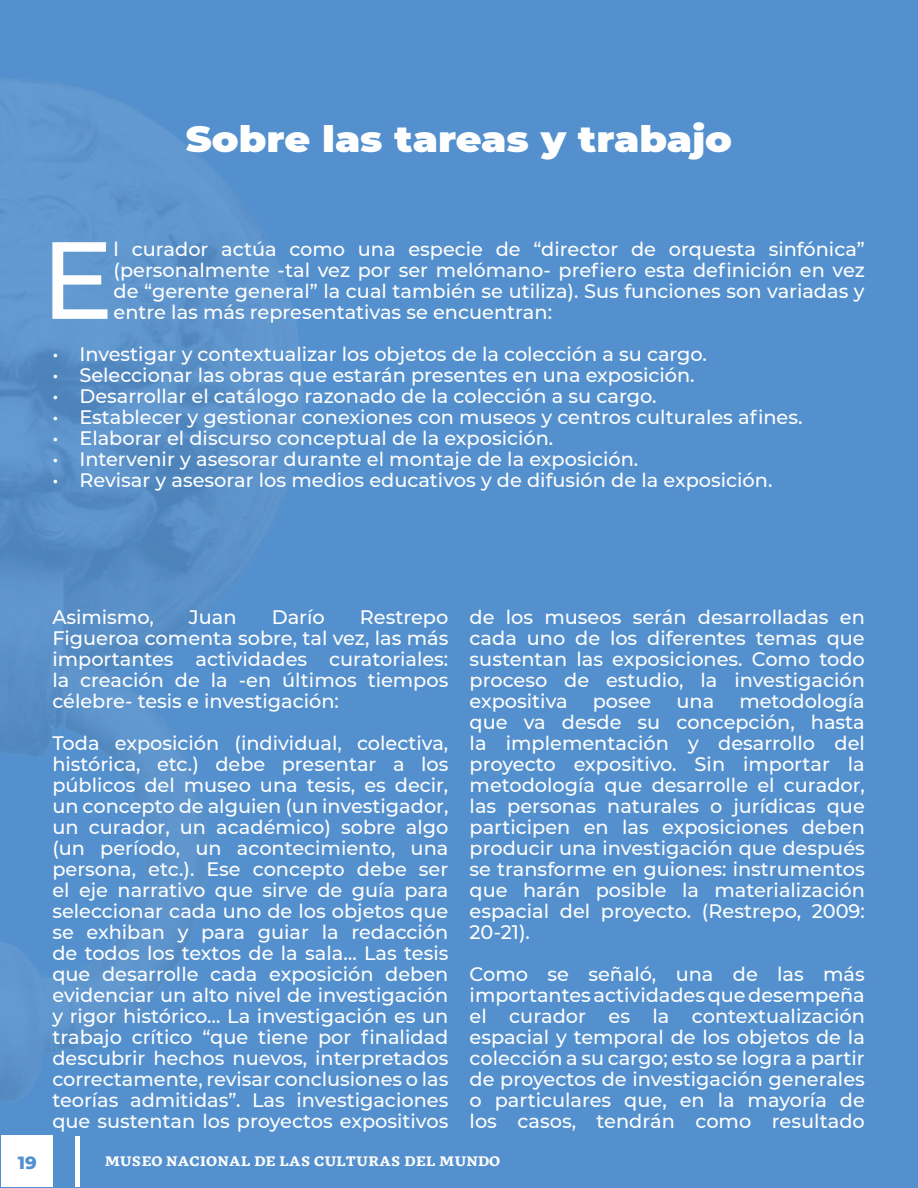
<style>
.page{position:relative;width:918px;height:1188px;background:#5390cd}
.page>*{position:absolute;margin:0;border:0;box-sizing:border-box;transform-origin:0 0}
.t1{font:500 109.5px "Montserrat";color:#fff}
.t2{font:900 36px "Montserrat";color:#fff;scale:1.1 1}
.t3{font:500 19.5px/21px "Montserrat";color:#fff;text-align:justify}
.t4{font:800 18px "Montserrat";color:#5390cd}
.t5{font:700 12px "GMX";color:#fff}
</style>
<div class="page">
<div style="left:1px;top:1136px;width:51px;height:51px;background:#fff"></div>
<img style="left:0;top:79px;width:303px;height:1021px">
<hr style="left:75px;top:1136px;width:4px;height:51px;background:#fff">
<hr style="left:917px;top:1096px;width:1px;height:39px;background:#fff">
<h2 class="t2" style="left:186px;top:112px;width:498px">Sobre las tareas y trabajo</h2>
<h1 class="t1" style="left:41px;top:204px;width:74px">E</h1>
<p class="t3" style="left:114px;top:238px;width:753px">l curador actúa como una especie de “director de orquesta sinfónica” (personalmente -tal vez por ser melómano- prefiero esta definición en vez de “gerente general” la cual también se utiliza). Sus funciones son variadas y entre las más representativas se encuentran:</p>
<p class="t3" style="left:52px;top:343px;width:656px">• Investigar y contextualizar los objetos de la colección a su cargo.</p>
<p class="t3" style="left:52px;top:364px;width:644px">• Seleccionar las obras que estarán presentes en una exposición.</p>
<p class="t3" style="left:52px;top:385px;width:606px">• Desarrollar el catálogo razonado de la colección a su cargo.</p>
<p class="t3" style="left:52px;top:406px;width:752px">• Establecer y gestionar conexiones con museos y centros culturales afines.</p>
<p class="t3" style="left:52px;top:427px;width:502px">• Elaborar el discurso conceptual de la exposición.</p>
<p class="t3" style="left:52px;top:448px;width:587px">• Intervenir y asesorar durante el montaje de la exposición.</p>
<p class="t3" style="left:52px;top:469px;width:722px">• Revisar y asesorar los medios educativos y de difusión de la exposición.</p>
<p class="t4" style="left:18px;top:1150px;width:20px">19</p>
<p class="t3" style="left:52px;top:605px;width:103px">Asimismo,</p>
<p class="t3" style="left:189px;top:605px;width:49px">Juan</p>
<p class="t3" style="left:272px;top:605px;width:54px">Darío</p>
<p class="t3" style="left:470px;top:605px;width:397px">de los museos serán desarrolladas en cada uno de los diferentes temas que sustentan las exposiciones. Como todo proceso de estudio, la investigación expositiva</p>
<p class="t3" style="left:52px;top:605px;width:398px;text-indent:308px">Restrepo Figueroa comenta sobre, tal vez, las más importantes actividades curatoriales: la creación de la -en últimos tiempos célebre- tesis e investigación:</p>
<p class="t3" style="left:52px;top:731px;width:398px">Toda exposición (individual, colectiva, histórica, etc.) debe presentar a los públicos del museo una tesis, es decir, un concepto de alguien (un investigador, un curador, un académico) sobre algo (un período, un acontecimiento, una persona, etc.). Ese concepto debe ser el eje narrativo que sirve de guía para seleccionar cada uno de los objetos que se exhiban y para guiar la redacción de todos los textos de la sala… Las tesis que desarrolle cada exposición deben evidenciar un alto nivel de investigación y rigor histórico… La investigación es un trabajo crítico “que tiene por finalidad descubrir hechos nuevos, interpretados correctamente, revisar conclusiones o las teorías admitidas”. Las investigaciones que sustentan los proyectos expositivos</p>
<p class="t3" style="left:470px;top:689px;width:397px;text-indent:270px">metodología que va desde su concepción, hasta la implementación y desarrollo del proyecto expositivo. Sin importar la metodología que desarrolle el curador, las personas naturales o jurídicas que participen en las exposiciones deben producir una investigación que después se transforme en guiones: instrumentos que harán posible la materialización espacial del proyecto. (Restrepo, 2009:<br>20-21).</p>
<p class="t3" style="left:470px;top:962px;width:397px">Como se señaló, una de las más importantes actividades que desempeña el curador es la contextualización espacial y temporal de los objetos de la colección a su cargo; esto se logra a partir de proyectos de investigación generales o particulares que, en la mayoría de los casos, tendrán como resultado</p>
<p class="t5" style="left:105px;top:1153px;width:397px">MUSEO NACIONAL DE LAS CULTURAS DEL MUNDO</p>
<p class="t3" style="left:593px;top:689px;width:60px">posee</p>
<p class="t3" style="left:677px;top:689px;width:39px">una</p>
</div>
